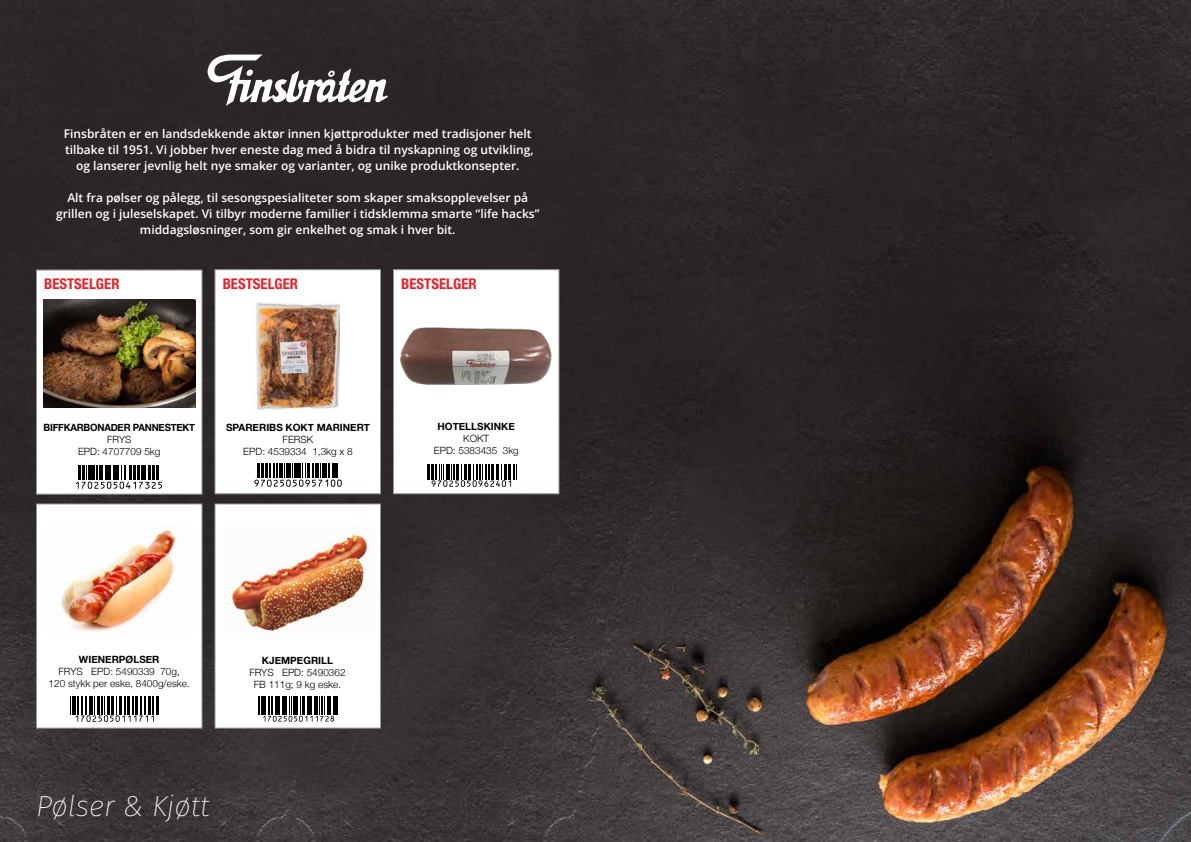
<style>
.page{position:relative;width:1191px;height:842px;background:#fff}
.page>*{position:absolute;margin:0;border:0;box-sizing:border-box;transform-origin:0 0}
.t1{font:italic 200 29px "Fira Sans";color:#fff}
.t2{font:700 condensed 14.8px "Helvetica Neue LT Std";color:#e4232c}
.t3{font:12px/16px "Open Sans";color:#fff;text-align:center}
.t4{font:300 10px/12px "Helvetica Neue";color:#000;text-align:center}
.t5{font:700 10px "Helvetica Neue";color:#000}
.t6{font:700 10px "Helvetica Neue";letter-spacing:-.02em;color:#000;scale:.96 1}
</style>
<div class="page">
<img style="left:0;top:0;width:1191px;height:842px">
<div style="left:214px;top:503px;width:167px;height:226px;background:#fff;border:1px solid #939598"></div>
<svg style="left:258px;top:696px;width:80px;height:26px"></svg>
<img style="left:224px;top:529px;width:148px;height:103px">
<div style="left:36px;top:503px;width:166px;height:226px;background:#fff;border:1px solid #939598"></div>
<svg style="left:70px;top:696px;width:89px;height:26px"></svg>
<img style="left:60px;top:527px;width:117px;height:106px">
<svg style="left:208px;top:55px;width:180px;height:51px"></svg>
<div style="left:36px;top:269px;width:166px;height:226px;background:#fff;border:1px solid #939598"></div>
<img style="left:43px;top:299px;width:152px;height:108px">
<svg style="left:76px;top:466px;width:86px;height:23px"></svg>
<div style="left:393px;top:269px;width:166px;height:225px;background:#fff;border:1px solid #939598"></div>
<img style="left:400px;top:327px;width:152px;height:58px">
<svg style="left:427px;top:464px;width:90px;height:23px"></svg>
<div style="left:214px;top:269px;width:167px;height:225px;background:#fff;border:1px solid #939598"></div>
<img style="left:254px;top:301px;width:85px;height:112px">
<svg style="left:254px;top:464px;width:88px;height:23px"></svg>
<p class="t3" style="left:64px;top:126px;width:471px">Finsbråten er en landsdekkende aktør innen kjøttprodukter med tradisjoner helt tilbake til 1951. Vi jobber hver eneste dag med å bidra til nyskapning og utvikling, og lanserer jevnlig helt nye smaker og varianter, og unike produktkonsepter.</p>
<p class="t3" style="left:56px;top:190px;width:485px">Alt fra pølser og pålegg, til sesongspesialiteter som skaper smaksopplevelser på grillen og i juleselskapet. Vi tilbyr moderne familier i tidsklemma smarte “life hacks” middagsløsninger, som gir enkelhet og smak i hver bit.</p>
<p class="t2" style="left:44px;top:275px;width:77px">BESTSELGER</p>
<p class="t2" style="left:223px;top:275px;width:77px">BESTSELGER</p>
<p class="t2" style="left:401px;top:275px;width:77px">BESTSELGER</p>
<p class="t6" style="left:43px;top:419px;width:159px">BIFFKARBONADER PANNESTEKT</p>
<p class="t4" style="left:78px;top:432px;width:84px">FRYS<br>EPD: 4707709 5kg</p>
<p class="t5" style="left:226px;top:419px;width:145px">SPARERIBS KOKT MARINERT</p>
<p class="t4" style="left:243px;top:432px;width:111px">FERSK<br>EPD: 4539334 1,3kg x 8</p>
<p class="t5" style="left:437px;top:419px;width:79px">HOTELLSKINKE</p>
<p class="t4" style="left:434px;top:432px;width:86px">KOKT<br>EPD: 5383435 3kg</p>
<p class="t5" style="left:79px;top:651px;width:82px">WIENERPØLSER</p>
<p class="t4" style="left:49px;top:664px;width:143px">FRYS EPD: 5490339 70g,<br>120 stykk per eske, 8400g/eske.</p>
<p class="t5" style="left:262px;top:653px;width:73px">KJEMPEGRILL</p>
<p class="t4" style="left:249px;top:666px;width:98px">FRYS EPD: 5490362<br>FB 111g; 9 kg eske.</p>
<h1 class="t1" style="left:36px;top:785px;width:175px">Pølser &amp; Kjøtt</h1>
</div>
